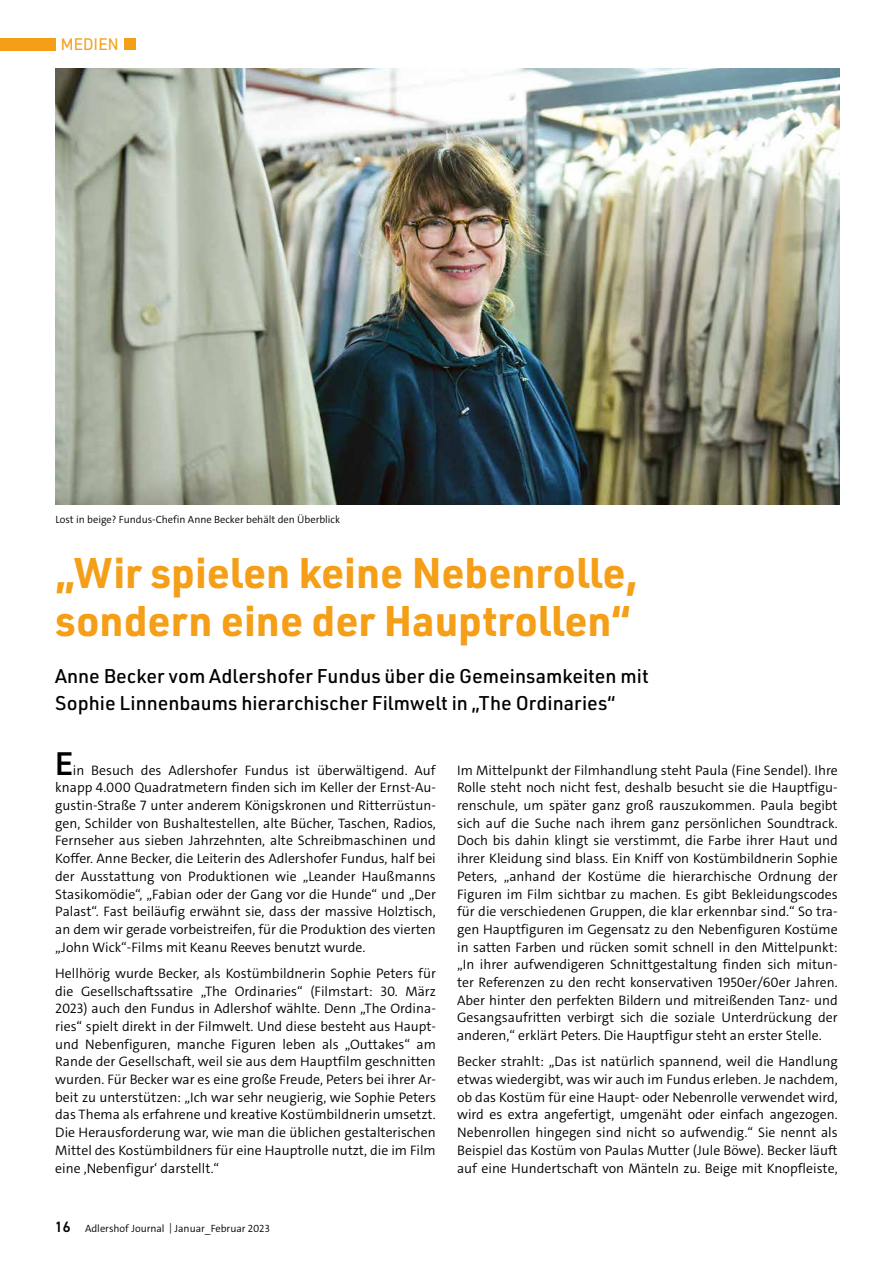
<style>
.page{position:relative;width:893px;height:1263px;background:#fff}
.page>*{position:absolute;margin:0;border:0;box-sizing:border-box;transform-origin:0 0}
.t1{font:700 42px/48px "URWDIN";color:#f59f18}
.t2{font:600 33px "DIN2014";color:#000}
.t3{font:500 19.5px/27px "URWDIN";color:#000}
.t4{font:16.95px "DIN2014";letter-spacing:.01em;color:#f59f18}
.t5{font:300 13.8px/17.7px "The Sans";color:#000;text-align:justify}
.t6{font:300 10.5px "The Sans";color:#000}
.s1{font-family:"DIN2014";font-weight:600;font-size:15px}
</style>
<div class="page">
<img style="left:55px;top:68px;width:785px;height:436px">
<div style="left:124px;top:38px;width:12px;height:12px;background:#f59f18"></div>
<div style="left:0;top:38px;width:55px;height:12px;background:#f59f18"></div>
<p class="t4" style="left:61px;top:34px;width:59px">MEDIEN</p>
<p class="t6" style="left:55px;top:513px;width:286px">Lost in beige? Fundus-Chefin Anne Becker behält den Überblick</p>
<h1 class="t1" style="left:55px;top:547px;width:584px">„Wir spielen keine Nebenrolle, sondern eine der Hauptrollen“</h1>
<h3 class="t3" style="left:55px;top:662px;width:595px">Anne Becker vom Adlershofer Fundus über die Gemeinsamkeiten mit<br>Sophie Linnenbaums hierarchischer Filmwelt in „The Ordinaries“</h3>
<h2 class="t2" style="left:55px;top:741px;width:19px">E</h2>
<p class="t5" style="left:457px;top:761px;width:382px">Im Mittelpunkt der Filmhandlung steht Paula (Fine Sendel). Ihre Rolle steht noch nicht fest, deshalb besucht sie die Hauptfigu&shy;renschule, um später ganz groß rauszukommen. Paula begibt sich auf die Suche nach ihrem ganz persönlichen Soundtrack.<br>Doch bis dahin klingt sie verstimmt, die Farbe ihrer Haut und ihrer Kleidung sind blass. Ein Kniff von Kostümbildnerin Sophie Peters, „anhand der Kostüme die hierarchische Ordnung der Figuren im Film sichtbar zu machen. Es gibt Bekleidungscodes für die verschiedenen Gruppen, die klar erkennbar sind.“ So tra&shy;gen Hauptfiguren im Gegensatz zu den Nebenfiguren Kostüme in satten Farben und rücken somit schnell in den Mittelpunkt: „In ihrer aufwendigeren Schnittgestaltung finden sich mitun&shy;ter Referenzen zu den recht konservativen 1950er/60er Jahren.<br>Aber hinter den perfekten Bildern und mitreißenden Tanz- und Gesangsaufritten verbirgt sich die soziale Unterdrückung der anderen,“ erklärt Peters. Die Hauptfigur steht an erster Stelle.</p>
<p class="t5" style="left:457px;top:1053px;width:382px">Becker strahlt: „Das ist natürlich spannend, weil die Handlung etwas wiedergibt, was wir auch im Fundus erleben. Je nachdem, ob das Kostüm für eine Haupt- oder Nebenrolle verwendet wird, wird es extra angefertigt, umgenäht oder einfach angezogen.<br>Nebenrollen hingegen sind nicht so aufwendig.“ Sie nennt als Beispiel das Kostüm von Paulas Mutter (Jule Böwe). Becker läuft auf eine Hundertschaft von Mänteln zu. Beige mit Knopfleiste,</p>
<p class="t5" style="left:55px;top:761px;width:382px;text-indent:18px">in Besuch des Adlershofer Fundus ist überwältigend. Auf knapp 4.000 Quadratmetern finden sich im Keller der Ernst-Au&shy;gustin-Straße 7 unter anderem Königskronen und Ritterrüstun&shy;gen, Schilder von Bushaltestellen, alte Bücher, Taschen, Radios, Fernseher aus sieben Jahrzehnten, alte Schreibmaschinen und Koffer. Anne Becker, die Leiterin des Adlershofer Fundus, half bei der Ausstattung von Produktionen wie „Leander Haußmanns Stasikomödie“, „Fabian oder der Gang vor die Hunde“ und „Der Palast“. Fast beiläufig erwähnt sie, dass der massive Holztisch, an dem wir gerade vorbeistreifen, für die Produktion des vierten „John Wick“-Films mit Keanu Reeves benutzt wurde.</p>
<p class="t5" style="left:55px;top:964px;width:382px">Hellhörig wurde Becker, als Kostümbildnerin Sophie Peters für die Gesellschaftssatire „The Ordinaries“ (Filmstart: 30. März 2023) auch den Fundus in Adlershof wählte. Denn „The Ordina&shy;ries“ spielt direkt in der Filmwelt. Und diese besteht aus Haupt&shy;und Nebenfiguren, manche Figuren leben als „Outtakes“ am Rande der Gesellschaft, weil sie aus dem Hauptfilm geschnitten wurden. Für Becker war es eine große Freude, Peters bei ihrer Ar&shy;beit zu unterstützen: „Ich war sehr neugierig, wie Sophie Peters das Thema als erfahrene und kreative Kostümbildnerin umsetzt.<br>Die Herausforderung war, wie man die üblichen gestalterischen Mittel des Kostümbildners für eine Hauptrolle nutzt, die im Film eine ,Nebenfigur‘ darstellt.“</p>
<p class="t6" style="left:55px;top:1222px;width:216px"><span class="s1">16</span> Adlershof Journal | Januar_Februar 2023</p>
</div>
